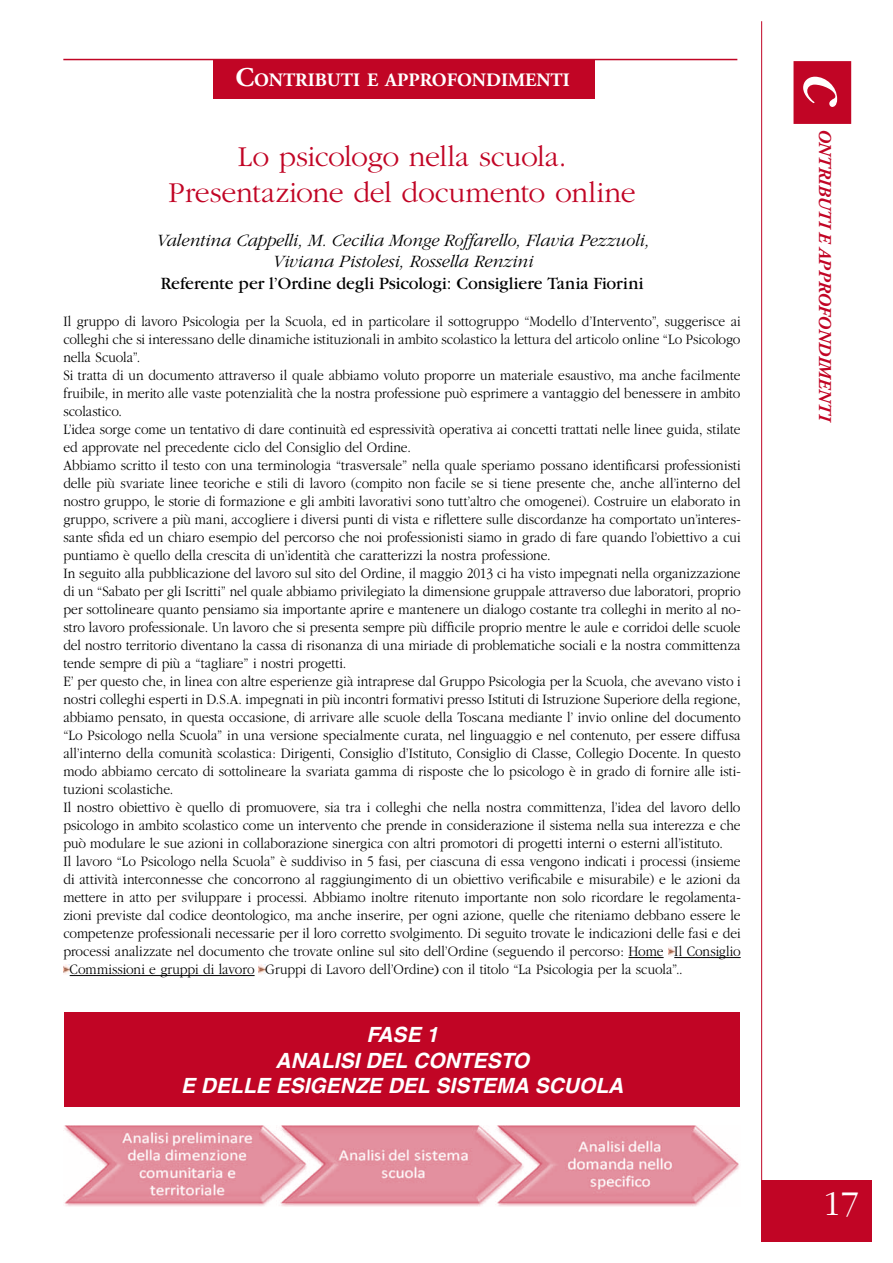
<style>
.page{position:relative;width:893px;height:1263px;background:#fff}
.page>*{position:absolute;margin:0;border:0;box-sizing:border-box;transform-origin:0 0}
.t1{font:italic 72px "Garamond";color:#fff}
.t2{font:300 36px "Garamond";color:#fff}
.t3{font:300 30px/36px "Garamond";letter-spacing:-.01em;color:#c10525;text-align:center}
.t4{font:italic 700 21px/25.2px "Helvetica";color:#fff;text-align:center}
.t5{font:700 18.9px "Adobe Garamond";color:#fff}
.t6{font:italic 300 18px/21.6px "Garamond";letter-spacing:-.005em;color:#000;text-align:center}
.t7{font:18px "Garamond";color:#000}
.t8{font:italic 700 18px "Adobe Garamond";letter-spacing:.245em;color:#c10525}
.t9{font:300 15px "Garamond";color:#000;scale:.9 1}
.s1{font-size:27px}
.s2{font-weight:400}
</style>
<div class="page">
<div style="left:761px;top:1180px;width:111px;height:62px;background:#c10525"></div>
<hr style="left:761px;top:21px;width:1px;height:1221px;background:#c10525">
<div style="left:793px;top:61px;width:58px;height:63px;background:#c10525;border:2px solid #c10525"></div>
<div style="left:214px;top:60px;width:381px;height:39px;background:#c10525"></div>
<hr style="left:63px;top:59px;width:674px;height:1px;background:#c10525">
<hr style="left:628px;top:957px;width:36px;height:1px;background:#000">
<hr style="left:674px;top:957px;width:67px;height:1px;background:#000">
<hr style="left:70px;top:975px;width:185px;height:1px;background:#000">
<svg style="left:668px;top:946px;width:6px;height:10px"></svg>
<svg style="left:63px;top:964px;width:7px;height:10px"></svg>
<svg style="left:259px;top:964px;width:6px;height:10px"></svg>
<img style="left:64px;top:1125px;width:675px;height:81px">
<div style="left:65px;top:1012px;width:675px;height:95px;background:#c10525"></div>
<p class="t5" style="left:235px;top:69px;width:336px"><span class="s1">C</span>ONTRIBUTI E APPROFONDIMENTI</p>
<h3 class="t3" style="left:169px;top:139px;width:469px">Lo psicologo nella scuola.<br>Presentazione del documento online</h3>
<p class="t6" style="left:155px;top:229px;width:495px">Valentina Cappelli, M. Cecilia Monge Roffarello, Flavia Pezzuoli,<br>Viviana Pistolesi, Rossella Renzini</p>
<p class="t7" style="left:161px;top:274px;width:484px">Referente per l’Ordine degli Psicologi: Consigliere Tania Fiorini</p>
<p class="t9" style="left:63px;top:313px;width:754px">Il gruppo di lavoro Psicologia per la Scuola, ed in particolare il sottogruppo “Modello d’Intervento”, suggerisce ai</p>
<p class="t9" style="left:63px;top:331px;width:754px">colleghi che si interessano delle dinamiche istituzionali in ambito scolastico la lettura del articolo online “Lo Psicologo</p>
<p class="t9" style="left:63px;top:349px;width:87px">nella Scuola”.</p>
<p class="t9" style="left:63px;top:367px;width:754px">Si tratta di un documento attraverso il quale abbiamo voluto proporre un materiale esaustivo, ma anche facilmente</p>
<p class="t9" style="left:63px;top:385px;width:754px">fruibile, in merito alle vaste potenzialità che la nostra professione può esprimere a vantaggio del benessere in ambito</p>
<p class="t9" style="left:63px;top:403px;width:67px">scolastico.</p>
<p class="t9" style="left:63px;top:421px;width:754px">L’idea sorge come un tentativo di dare continuità ed espressività operativa ai concetti trattati nelle linee guida, stilate</p>
<p class="t9" style="left:63px;top:439px;width:388px">ed approvate nel precedente ciclo del Consiglio del Ordine.</p>
<p class="t9" style="left:63px;top:457px;width:754px">Abbiamo scritto il testo con una terminologia “trasversale” nella quale speriamo possano identificarsi professionisti</p>
<p class="t9" style="left:63px;top:475px;width:754px">delle più svariate linee teoriche e stili di lavoro (compito non facile se si tiene presente che, anche all’interno del</p>
<p class="t9" style="left:63px;top:493px;width:754px">nostro gruppo, le storie di formazione e gli ambiti lavorativi sono tutt’altro che omogenei). Costruire un elaborato in</p>
<p class="t9" style="left:63px;top:511px;width:754px">gruppo, scrivere a più mani, accogliere i diversi punti di vista e riflettere sulle discordanze ha comportato un’interes-</p>
<p class="t9" style="left:63px;top:529px;width:754px">sante sfida ed un chiaro esempio del percorso che noi professionisti siamo in grado di fare quando l’obiettivo a cui</p>
<p class="t9" style="left:63px;top:547px;width:543px">puntiamo è quello della crescita di un’identità che caratterizzi la nostra professione.</p>
<p class="t9" style="left:63px;top:565px;width:754px">In seguito alla pubblicazione del lavoro sul sito del Ordine, il maggio 2013 ci ha visto impegnati nella organizzazione</p>
<p class="t9" style="left:63px;top:583px;width:754px">di un “Sabato per gli Iscritti” nel quale abbiamo privilegiato la dimensione gruppale attraverso due laboratori, proprio</p>
<p class="t9" style="left:63px;top:601px;width:754px">per sottolineare quanto pensiamo sia importante aprire e mantenere un dialogo costante tra colleghi in merito al no-</p>
<p class="t9" style="left:63px;top:619px;width:754px">stro lavoro professionale. Un lavoro che si presenta sempre più difficile proprio mentre le aule e corridoi delle scuole</p>
<p class="t9" style="left:63px;top:637px;width:754px">del nostro territorio diventano la cassa di risonanza di una miriade di problematiche sociali e la nostra committenza</p>
<p class="t9" style="left:63px;top:655px;width:316px">tende sempre di più a “tagliare” i nostri progetti.</p>
<p class="t9" style="left:63px;top:673px;width:754px">E’ per questo che, in linea con altre esperienze già intraprese dal Gruppo Psicologia per la Scuola, che avevano visto i</p>
<p class="t9" style="left:63px;top:691px;width:754px">nostri colleghi esperti in D.S.A. impegnati in più incontri formativi presso Istituti di Istruzione Superiore della regione,</p>
<p class="t9" style="left:63px;top:709px;width:754px">abbiamo pensato, in questa occasione, di arrivare alle scuole della Toscana mediante l’ invio online del documento</p>
<p class="t9" style="left:63px;top:727px;width:754px">“Lo Psicologo nella Scuola” in una versione specialmente curata, nel linguaggio e nel contenuto, per essere diffusa</p>
<p class="t9" style="left:63px;top:745px;width:754px">all’interno della comunità scolastica: Dirigenti, Consiglio d’Istituto, Consiglio di Classe, Collegio Docente. In questo</p>
<p class="t9" style="left:63px;top:763px;width:754px">modo abbiamo cercato di sottolineare la svariata gamma di risposte che lo psicologo è in grado di fornire alle isti-</p>
<p class="t9" style="left:63px;top:781px;width:124px">tuzioni scolastiche.</p>
<p class="t9" style="left:63px;top:799px;width:754px">Il nostro obiettivo è quello di promuovere, sia tra i colleghi che nella nostra committenza, l’idea del lavoro dello</p>
<p class="t9" style="left:63px;top:817px;width:754px">psicologo in ambito scolastico come un intervento che prende in considerazione il sistema nella sua interezza e che</p>
<p class="t9" style="left:63px;top:835px;width:734px">può modulare le sue azioni in collaborazione sinergica con altri promotori di progetti interni o esterni all’istituto.</p>
<p class="t9" style="left:63px;top:853px;width:754px">Il lavoro “Lo Psicologo nella Scuola” è suddiviso in 5 fasi, per ciascuna di essa vengono indicati i processi (insieme</p>
<p class="t9" style="left:63px;top:871px;width:754px">di attività interconnesse che concorrono al raggiungimento di un obiettivo verificabile e misurabile) e le azioni da</p>
<p class="t9" style="left:63px;top:889px;width:754px">mettere in atto per sviluppare i processi. Abbiamo inoltre ritenuto importante non solo ricordare le regolamenta-</p>
<p class="t9" style="left:63px;top:907px;width:754px">zioni previste dal codice deontologico, ma anche inserire, per ogni azione, quelle che riteniamo debbano essere le</p>
<p class="t9" style="left:63px;top:925px;width:754px">competenze professionali necessarie per il loro corretto svolgimento. Di seguito trovate le indicazioni delle fasi e dei</p>
<p class="t9" style="left:63px;top:943px;width:754px">processi analizzate nel documento che trovate online sul sito dell’Ordine (seguendo il percorso: Home Il Consiglio</p>
<p class="t9" style="left:70px;top:961px;width:683px">Commissioni e gruppi di lavoro Gruppi di Lavoro dell’Ordine<span class="s2">)</span> con il titolo “La Psicologia per la scuola”..</p>
<h3 class="t4" style="left:181px;top:1022px;width:444px">FASE 1<br>ANALISI DEL CONTESTO<br>E DELLE ESIGENZE DEL SISTEMA SCUOLA</h3>
<h1 class="t1" style="left:864px;top:75px;width:34px;rotate:90deg">c</h1>
<p class="t8" style="left:835px;top:129px;width:293px;rotate:90deg">ontributi e approfondimenti</p>
<h2 class="t2" style="left:823px;top:1185px;width:37px">17</h2>
</div>
